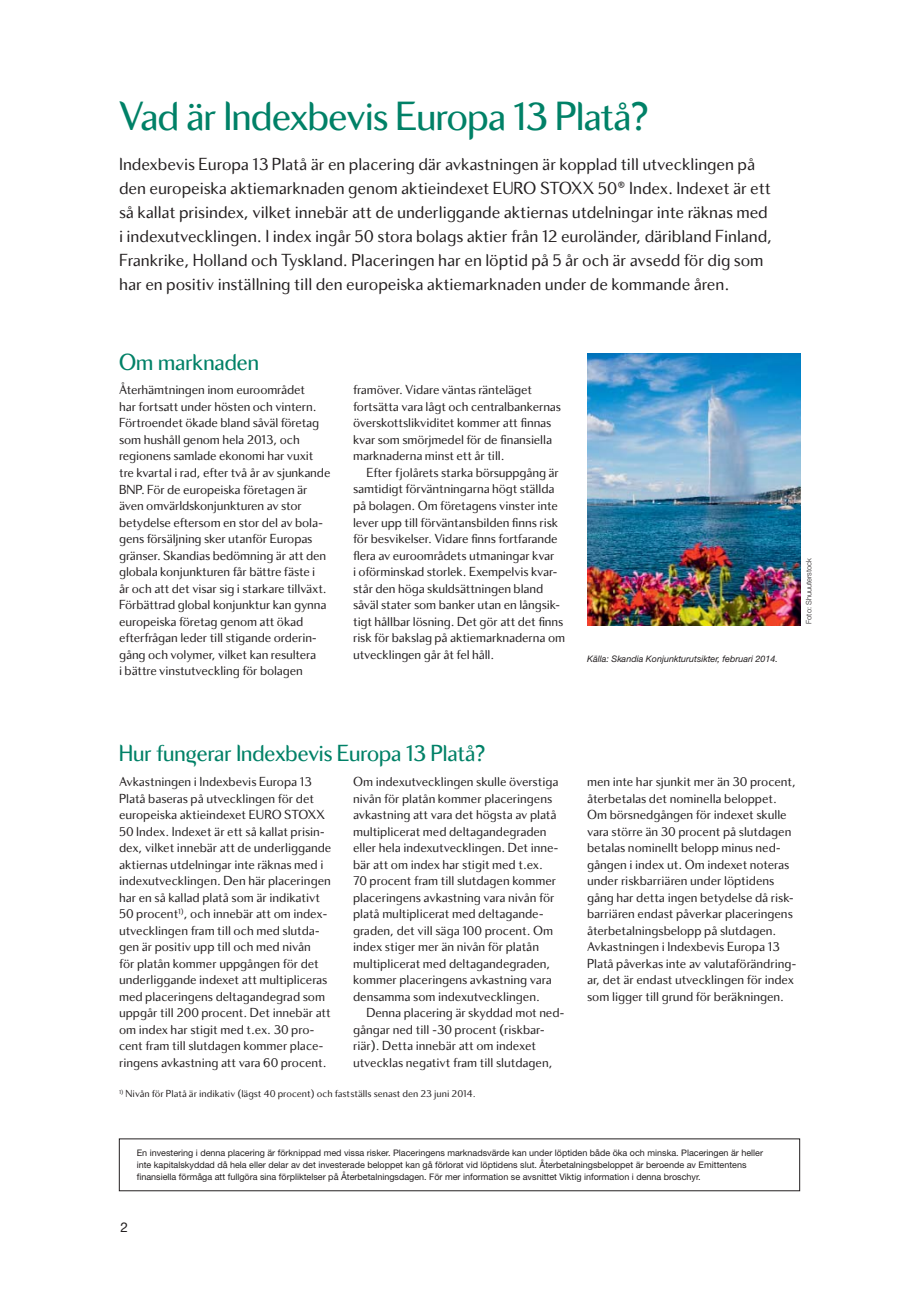
<style>
.page{position:relative;width:919px;height:1289px;background:#fff}
.page>*{position:absolute;margin:0;border:0;box-sizing:border-box;transform-origin:0 0}
.t1{font:42px "Skandia Display";letter-spacing:-.01em;color:#008167}
.t2{font:24px "Skandia Display";color:#008167}
.t3{font:18px/24px "Skandia Text";letter-spacing:-.005em;color:#231f20}
.t4{font:13.5px/16.5px "Skandia Text";letter-spacing:-.01em;color:#231f20}
.t5{font:13.5px "Helvetica Neue LT Pro";color:#231f20}
.t6{font:10.5px "Skandia Text";color:#231f20}
.t7{font:9px/12px "Helvetica Neue LT Pro";color:#231f20}
.t8{font:italic 9px "Helvetica Neue LT Pro";color:#231f20}
.t9{font:300 7.5px "Helvetica Neue LT Pro";color:#231f20}
</style>
<div class="page">
<img style="left:587px;top:353px;width:213px;height:272px">
<h1 class="t1" style="left:119px;top:100px;width:531px">Vad är Indexbevis Europa 13 Platå?</h1>
<p class="t3" style="left:119px;top:154px;width:654px">Indexbevis Europa 13 Platå är en placering där avkastningen är kopplad till utvecklingen på den europeiska aktiemarknaden genom aktieindexet EURO STOXX 50® Index. Indexet är ett så kallat prisindex, vilket innebär att de underliggande aktiernas utdelningar inte räknas med i indexutvecklingen. I index ingår 50 stora bolags aktier från 12 euroländer, däribland Finland, Frankrike, Holland och Tyskland. Placeringen har en löptid på 5 år och är avsedd för dig som har en positiv inställning till den europeiska aktiemarknaden under de kommande åren.</p>
<h2 class="t2" style="left:119px;top:352px;width:141px">Om marknaden</h2>
<p class="t4" style="left:119px;top:383px;width:213px">Återhämtningen inom euroområdet<br>har fortsatt under hösten och vintern.<br>Förtroendet ökade bland såväl företag som hushåll genom hela 2013, och regionens samlade ekonomi har vuxit tre kvartal i rad, efter två år av sjunkande BNP. För de europeiska företagen är även omvärldskonjunkturen av stor betydelse eftersom en stor del av bola&shy;gens försäljning sker utanför Europas gränser. Skandias bedömning är att den globala konjunkturen får bättre fäste i<br>år och att det visar sig i starkare tillväxt.<br>Förbättrad global konjunktur kan gynna europeiska företag genom att ökad efterfrågan leder till stigande orderin&shy;gång och volymer, vilket kan resultera<br>i bättre vinstutveckling för bolagen</p>
<p class="t4" style="left:353px;top:383px;width:209px">framöver. Vidare väntas ränteläget fortsätta vara lågt och centralbankernas överskottslikviditet kommer att finnas kvar som smörjmedel för de finansiella marknaderna minst ett år till.</p>
<p class="t4" style="left:353px;top:465px;width:213px;text-indent:13px">Efter fjolårets starka börsuppgång är samtidigt förväntningarna högt ställda på bolagen. Om företagens vinster inte lever upp till förväntansbilden finns risk för besvikelser. Vidare finns fortfarande flera av euroområdets utmaningar kvar<br>i oförminskad storlek. Exempelvis kvar&shy;står den höga skuldsättningen bland såväl stater som banker utan en långsik&shy;tigt hållbar lösning. Det gör att det finns risk för bakslag på aktiemarknaderna om utvecklingen går åt fel håll.</p>
<p class="t8" style="left:587px;top:655px;width:192px">Källa: Skandia Konjunkturutsikter, februari 2014.</p>
<p class="t9" style="left:806px;top:624px;width:67px;rotate:-90deg">Foto: Shuuuterstock</p>
<h2 class="t2" style="left:119px;top:744px;width:368px">Hur fun¯erar Indexbevis Europa 13 Platå?</h2>
<p class="t4" style="left:119px;top:774px;width:214px">Avkastningen i Indexbevis Europa 13<br>Platå baseras på utvecklingen för det europeiska aktieindexet EURO STOXX 50 Index. Indexet är ett så kallat prisin&shy;dex, vilket innebär att de underliggande aktiernas utdelningar inte räknas med i indexutvecklingen. Den här placeringen har en så kallad platå som är indikativt 50 procent<sup>1)</sup>, och innebär att om index&shy;utvecklingen fram till och med slutda&shy;gen är positiv upp till och med nivån<br>för platån kommer uppgången för det underliggande indexet att multipliceras med placeringens deltagandegrad som uppgår till 200 procent. Det innebär att om index har stigit med t.ex. 30 pro&shy;cent fram till slutdagen kommer place&shy;ringens avkastning att vara 60 procent.</p>
<p class="t4" style="left:353px;top:774px;width:207px">Om indexutvecklingen skulle överstiga nivån för platån kommer placeringens avkastning att vara det högsta av platå multiplicerat med deltagandegraden eller hela indexutvecklingen. Det inne&shy;bär att om index har stigit med t.ex.<br>70 procent fram till slutdagen kommer placeringens avkastning vara nivån för platå multiplicerat med deltagande&shy;graden, det vill säga 100 procent. Om index stiger mer än nivån för platån multiplicerat med deltagandegraden, kommer placeringens avkastning vara densamma som indexutvecklingen.</p>
<p class="t4" style="left:353px;top:1005px;width:213px;text-indent:13px">Denna placering är skyddad mot ned&shy;gångar ned till -30 procent (riskbar&shy;riär). Detta innebär att om indexet utvecklas negativt fram till slutdagen,</p>
<p class="t6" style="left:119px;top:1089px;width:358px"><sup>1)</sup> Nivån för Platå är indikativ (lägst 40 procent) och fastställs senast den 23 juni 2014.</p>
<p class="t4" style="left:587px;top:774px;width:211px">men inte har sjunkit mer än 30 procent, återbetalas det nominella beloppet.<br>Om börsnedgången för indexet skulle vara större än 30 procent på slutdagen betalas nominellt belopp minus ned&shy;gången i index ut. Om indexet noteras under riskbarriären under löptidens gång har detta ingen betydelse då risk&shy;barriären endast påverkar placeringens återbetalningsbelopp på slutdagen.<br>Avkastningen i Indexbevis Europa 13<br>Platå påverkas inte av valutaförändring&shy;ar, det är endast utvecklingen för index som ligger till grund för beräkningen.</p>
<p class="t7" style="left:137px;top:1147px;width:627px">En investering i denna placering är förknippad med vissa risker. Placeringens marknadsvärde kan under löptiden både öka och minska. Placeringen är heller inte kapitalskyddad då hela eller delar av det investerade beloppet kan gå förlorat vid löptidens slut. Återbetalningsbeloppet är beroende av Emittentens finansiella förmåga att fullgöra sina förpliktelser på Återbetalningsdagen. För mer information se avsnittet Viktig information i denna broschyr.</p>
<p class="t5" style="left:121px;top:1222px;width:9px">2</p>
</div>
